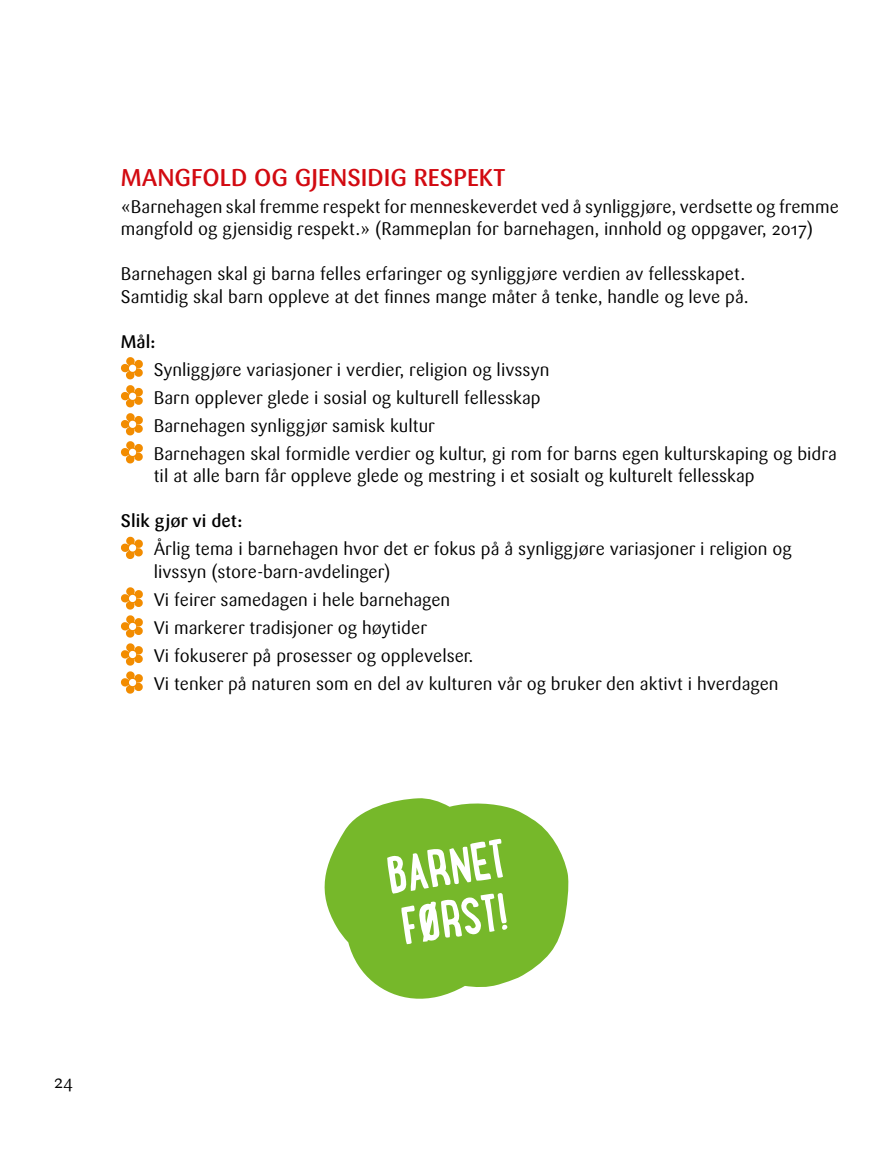
<style>
.page{position:relative;width:893px;height:1149px;background:#fff}
.page>*{position:absolute;margin:0;border:0;box-sizing:border-box;transform-origin:0 0}
.t1{font:700 56.1px/52.1px "Lunch Box";color:#fff}
.t2{font:500 24px "Sari OT";color:#d20a11}
.t3{font:18px/28px "Sari OT";color:#000}
.t4{font:500 18px "Sari OT";color:#000}
</style>
<div class="page">
<svg style="left:120px;top:357px;width:23px;height:107px"></svg>
<svg style="left:121px;top:536px;width:22px;height:23px"></svg>
<svg style="left:120px;top:587px;width:23px;height:107px"></svg>
<svg style="left:324px;top:798px;width:245px;height:201px;fill:#76b82a"></svg>
<h2 class="t2" style="left:121px;top:162px;width:386px">MANGFOLD OG GJENSIDIG RESPEKT</h2>
<p class="t3" style="left:121px;top:195px;width:719px;line-height:22.5px">«Barnehagen skal fremme respekt for menneskeverdet ved å synliggjøre, verdsette og fremme mangfold og gjensidig respekt.» (Rammeplan for barnehagen, innhold og oppgaver, 2017)</p>
<p class="t3" style="left:121px;top:262px;width:629px;line-height:22.5px">Barnehagen skal gi barna felles erfaringer og synliggjøre verdien av fellesskapet.<br>Samtidig skal barn oppleve at det finnes mange måter å tenke, handle og leve på.</p>
<p class="t4" style="left:121px;top:329px;width:36px">Mål:</p>
<p class="t3" style="left:154px;top:355px;width:685px">Synliggjøre variasjoner i verdier, religion og livssyn<br>Barn opplever glede i sosial og kulturell fellesskap<br>Barnehagen synliggjør samisk kultur<br>Barnehagen skal formidle verdier og kultur, gi rom for barns egen kulturskaping og bidra</p>
<p class="t3" style="left:154px;top:461px;width:602px">til at alle barn får oppleve glede og mestring i et sosialt og kulturelt fellesskap</p>
<p class="t4" style="left:121px;top:509px;width:123px">Slik gjør vi det:</p>
<p class="t3" style="left:154px;top:537px;width:640px;line-height:22.5px">Årlig tema i barnehagen hvor det er fokus på å synliggjøre variasjoner i religion og livssyn (store-barn-avdelinger)</p>
<p class="t3" style="left:154px;top:585px;width:626px">Vi feirer samedagen i hele barnehagen<br>Vi markerer tradisjoner og høytider<br>Vi fokuserer på prosesser og opplevelser.<br>Vi tenker på naturen som en del av kulturen vår og bruker den aktivt i hverdagen</p>
<p class="t3" style="left:54px;top:1067px;width:20px">24</p>
<h1 class="t1" style="left:384px;top:847px;width:123px;rotate:-8deg">BARNET<br>FØRST!</h1>
</div>
